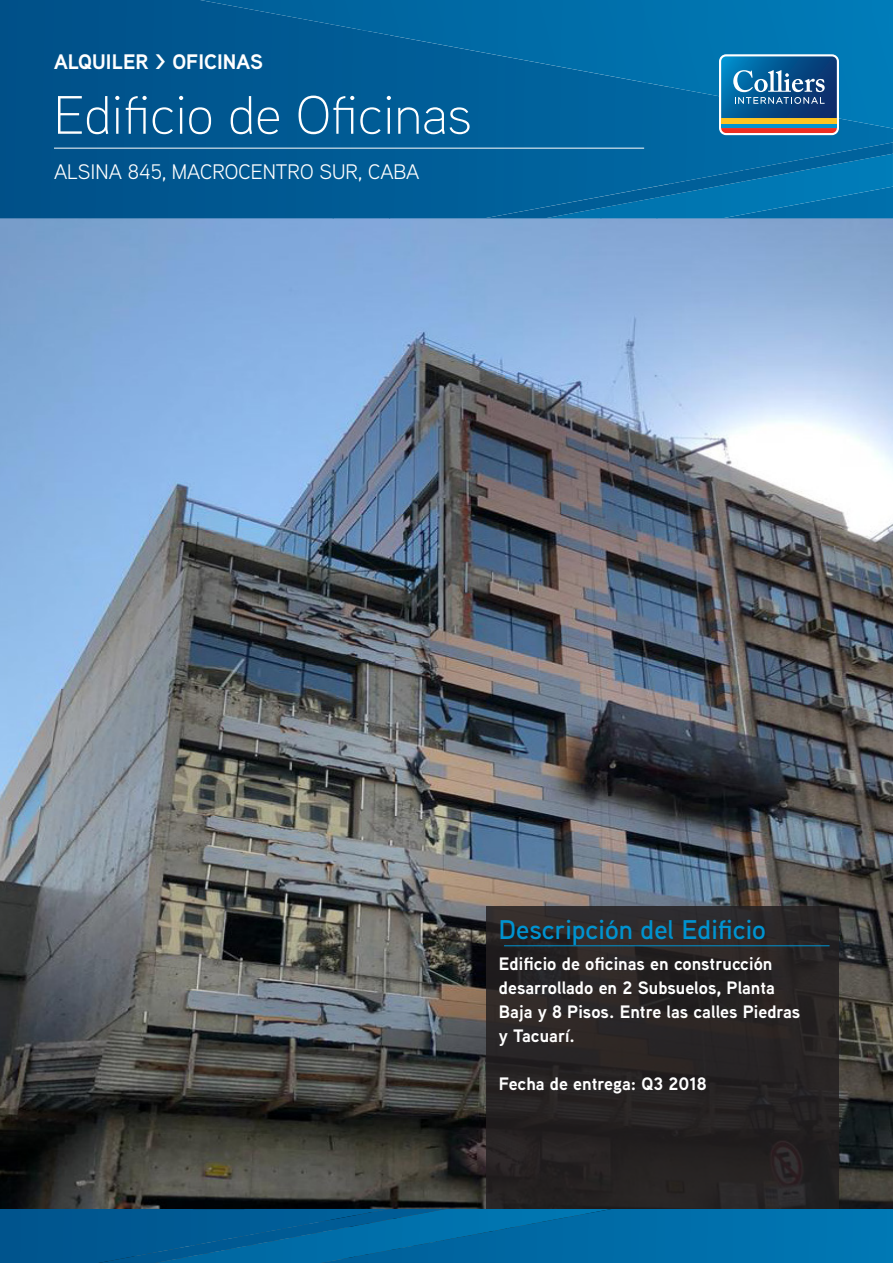
<style>
.page{position:relative;width:893px;height:1263px;background:#fff}
.page>*{position:absolute;margin:0;border:0;box-sizing:border-box;transform-origin:0 0}
.Property_Headline{font:300 54px "Aaux Next";color:#fff}
.subheads{font:600 27px "Aaux Next";color:#0093d0}
.Property_Headline-2{font:21px "Aaux Next";color:#fff}
.for_sale{font:700 21px "Aaux Next";color:#fff}
.t1{font:700 18px/24px "Aaux Next";color:#fff}
</style>
<div class="page">
<img style="left:0;top:218px;width:893px;height:991px">
<div style="left:0;top:0;width:333px;height:218px;background:#00558e"></div>
<div style="left:333px;top:31px;width:56px;height:187px;background:#005c95"></div>
<div style="left:389px;top:83px;width:281px;height:135px;background:#00619b"></div>
<div style="left:670px;top:128px;width:223px;height:90px;background:#006aa5"></div>
<img style="left:200px;top:0;width:693px;height:31px">
<img style="left:359px;top:29px;width:534px;height:54px">
<img style="left:642px;top:82px;width:251px;height:46px">
<img style="left:656px;top:156px;width:226px;height:62px">
<img style="left:881px;top:181px;width:12px;height:8px">
<img style="left:636px;top:202px;width:22px;height:16px">
<img style="left:634px;top:170px;width:110px;height:32px">
<img style="left:743px;top:142px;width:150px;height:39px">
<div style="left:363px;top:187px;width:110px;height:31px;background:#005d98"></div>
<img style="left:484px;top:190px;width:152px;height:28px">
<svg style="left:719px;top:54px;width:120px;height:81px;background:#4c7795"></svg>
<hr style="left:54px;top:148px;width:590px;height:1px;background:#fff">
<div style="left:486px;top:906px;width:353px;height:303px;background:#231f20"></div>
<hr style="left:504px;top:945px;width:326px;height:1px;background:#0093d0">
<div style="left:0;top:1209px;width:192px;height:54px;background:#005790"></div>
<img style="left:192px;top:1209px;width:41px;height:31px">
<img style="left:443px;top:1209px;width:450px;height:54px">
<img style="left:576px;top:1209px;width:36px;height:22px">
<img style="left:233px;top:1209px;width:210px;height:54px">
<img style="left:442px;top:1209px;width:53px;height:31px">
<img style="left:221px;top:1251px;width:13px;height:12px">
<img style="left:474px;top:1209px;width:102px;height:30px">
<img style="left:220px;top:1221px;width:103px;height:30px">
<img style="left:321px;top:1209px;width:125px;height:23px">
<img style="left:98px;top:1240px;width:123px;height:23px">
<p class="for_sale" style="left:54px;top:47px;width:211px">ALQUILER &gt; OFICINAS</p>
<p class="Property_Headline" style="left:54px;top:79px;width:419px">Edificio de Oficinas</p>
<p class="Property_Headline-2" style="left:54px;top:157px;width:367px">ALSINA 845, MACROCENTRO SUR, CABA</p>
<p class="subheads" style="left:499px;top:911px;width:269px">Descripción del Edificio</p>
<p class="t1" style="left:499px;top:951px;width:303px">Edificio de oficinas en construcción desarrollado en 2 Subsuelos, Planta<br>Baja y 8 Pisos. Entre las calles Piedras y Tacuarí.</p>
<p class="t1" style="left:499px;top:1071px;width:209px">Fecha de entrega: Q3 2018</p>
</div>
